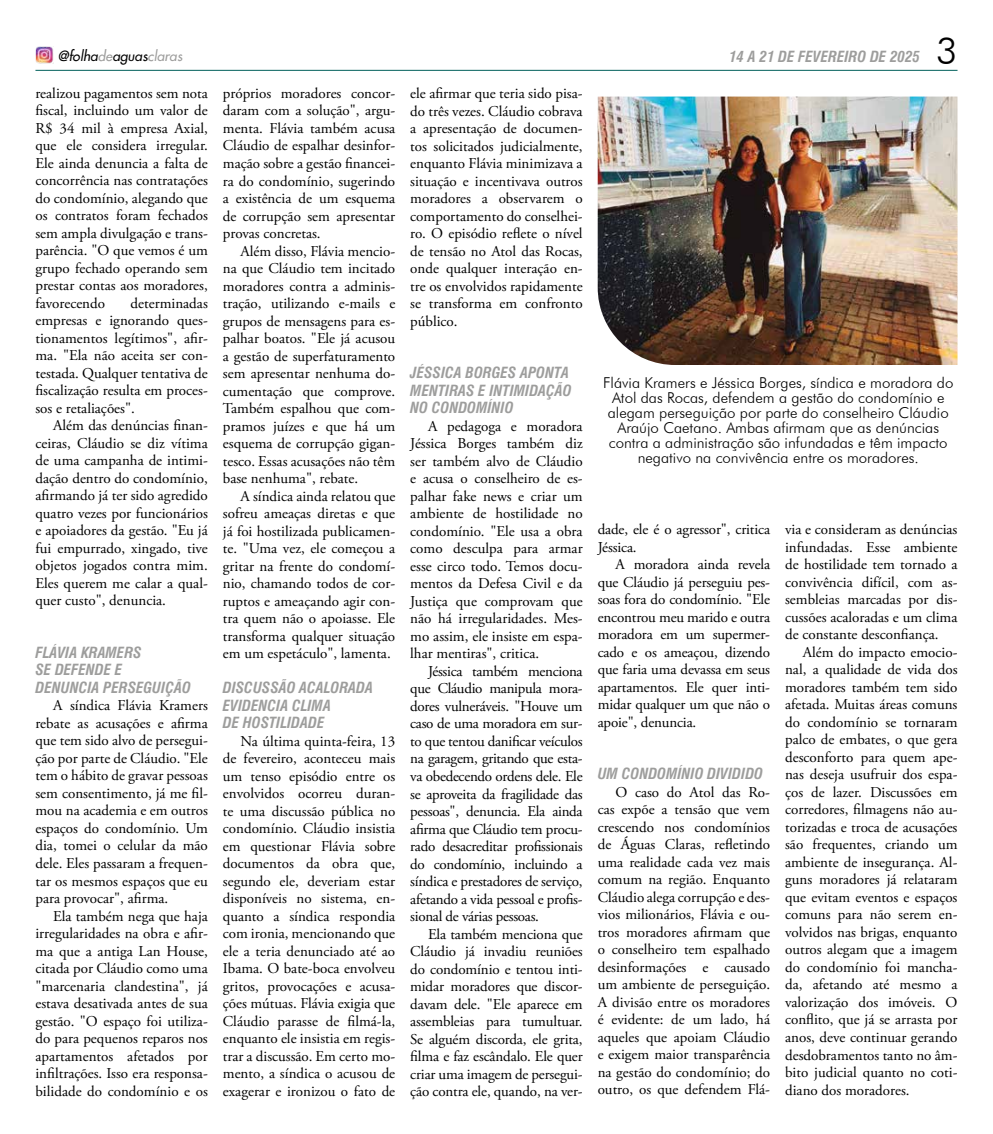
<style>
.page{position:relative;width:993px;height:1134px;background:#fff}
.page>*{position:absolute;margin:0;border:0;box-sizing:border-box;transform-origin:0 0}
.t1{font:300 37px "Futura BT";color:#000}
.t2{font:15px/17.5px "Adobe Garamond Pro";color:#000;text-align:justify}
.t3{font:300 15px/15px "Futura BT";color:#000;text-align:center}
.t4{font:italic 700 condensed 15px/17.5px "Swiss 721 BT";color:#9d9d9c}
.t5{font:italic 13.75px "Futura 2";color:#000}
.s1{color:#9d9d9c}
</style>
<div class="page">
<hr style="left:35px;top:70px;width:922px;height:1px;background:#00605b">
<img style="left:35px;top:46px;width:18px;height:18px">
<img style="left:597px;top:97px;width:360px;height:268px">
<p class="t5" style="left:58px;top:47px;width:126px">@folha<span class="s1">de</span>aguas<span class="s1">claras</span></p>
<p class="t4" style="left:728px;top:48px;width:192px">14 A 21 DE FEVEREIRO DE 2025</p>
<h1 class="t1" style="left:935px;top:28px;width:23px">3</h1>
<p class="t2" style="left:35px;top:85px;width:174px">realizou pagamentos sem nota fiscal, incluindo um valor de R$ 34 mil à empresa Axial, que ele considera irregular.<br>Ele ainda denuncia a falta de concorrência nas contratações do condomínio, alegando que os contratos foram fechados sem ampla divulgação e trans&shy;parência. "O que vemos é um grupo fechado operando sem prestar contas aos moradores, favorecendo</p>
<p class="t2" style="left:35px;top:295px;width:174px;text-indent:95px">determinadas empresas e ignorando ques&shy;tionamentos legítimos", afir&shy;ma. "Ela não aceita ser con&shy;testada. Qualquer tentativa de fiscalização resulta em proces&shy;sos e retaliações".</p>
<p class="t2" style="left:35px;top:417px;width:174px;text-indent:18px">Além das denúncias finan&shy;ceiras, Cláudio se diz vítima de uma campanha de intimi&shy;dação dentro do condomínio, afirmando já ter sido agredido quatro vezes por funcionários e apoiadores da gestão. "Eu já fui empurrado, xingado, tive objetos jogados contra mim.<br>Eles querem me calar a qual&shy;quer custo", denuncia.</p>
<p class="t4" style="left:35px;top:644px;width:157px">FLÁVIA KRAMERS<br>SE DEFENDE E<br>DENUNCIA PERSEGUIÇÃO</p>
<p class="t2" style="left:35px;top:697px;width:174px;text-indent:18px">A síndica Flávia Kramers rebate as acusações e afirma que tem sido alvo de persegui&shy;ção por parte de Cláudio. "Ele tem o hábito de gravar pessoas sem consentimento, já me fil&shy;mou na academia e em outros espaços do condomínio. Um dia, tomei o celular da mão dele. Eles passaram a frequen&shy;tar os mesmos espaços que eu para provocar", afirma.</p>
<p class="t2" style="left:35px;top:907px;width:174px;text-indent:18px">Ela também nega que haja irregularidades na obra e afir&shy;ma que a antiga Lan House, citada por Cláudio como uma "marcenaria clandestina", já estava desativada antes de sua gestão. "O espaço foi utiliza&shy;do para pequenos reparos nos apartamentos afetados por infiltrações. Isso era responsa&shy;bilidade do condomínio e os</p>
<p class="t2" style="left:223px;top:85px;width:174px">próprios moradores concor&shy;daram com a solução", argu&shy;menta. Flávia também acusa Cláudio de espalhar desinfor&shy;mação sobre a gestão financei&shy;ra do condomínio, sugerindo a existência de um esquema de corrupção sem apresentar provas concretas.</p>
<p class="t2" style="left:223px;top:243px;width:174px;text-indent:18px">Além disso, Flávia mencio&shy;na que Cláudio tem incitado moradores contra a adminis&shy;tração, utilizando e-mails e grupos de mensagens para es&shy;palhar boatos. "Ele já acusou a gestão de superfaturamento sem apresentar nenhuma do&shy;cumentação que comprove.<br>Também espalhou que com&shy;pramos juízes e que há um esquema de corrupção gigan&shy;tesco. Essas acusações não têm base nenhuma", rebate.</p>
<p class="t2" style="left:223px;top:488px;width:174px;text-indent:18px">A síndica ainda relatou que sofreu ameaças diretas e que já foi hostilizada publicamen&shy;te. "Uma vez, ele começou a gritar na frente do condomí&shy;nio, chamando todos de cor&shy;ruptos e ameaçando agir con&shy;tra quem não o apoiasse. Ele transforma qualquer situação em um espetáculo", lamenta.</p>
<p class="t4" style="left:223px;top:679px;width:151px">DISCUSSÃO ACALORADA<br>EVIDENCIA CLIMA<br>DE HOSTILIDADE</p>
<p class="t2" style="left:223px;top:733px;width:174px;text-indent:18px">Na última quinta-feira, 13 de fevereiro, aconteceu mais um tenso episódio entre os envolvidos ocorreu duran&shy;te uma discussão pública no condomínio. Cláudio insistia em questionar Flávia sobre documentos da obra que, segundo ele, deveriam estar disponíveis no sistema, en&shy;quanto a síndica respondia com ironia, mencionando que ele a teria denunciado até ao Ibama. O bate-boca envolveu gritos, provocações e acusa&shy;ções mútuas. Flávia exigia que Cláudio parasse de filmá-la, enquanto ele insistia em regis&shy;trar a discussão. Em certo mo&shy;mento, a síndica o acusou de exagerar e ironizou o fato de</p>
<p class="t2" style="left:410px;top:85px;width:174px">ele afirmar que teria sido pisa&shy;do três vezes. Cláudio cobrava a apresentação de documen&shy;tos solicitados judicialmente, enquanto Flávia minimizava a situação e incentivava outros moradores a observarem o comportamento do conselhei&shy;ro. O episódio reflete o nível de tensão no Atol das Rocas, onde qualquer interação en&shy;tre os envolvidos rapidamente se transforma em confronto público.</p>
<p class="t4" style="left:410px;top:364px;width:163px">JÉSSICA BORGES APONTA<br>MENTIRAS E INTIMIDAÇÃO<br>NO CONDOMÍNIO</p>
<p class="t2" style="left:410px;top:418px;width:174px;text-indent:18px">A pedagoga e moradora Jéssica Borges também diz ser também alvo de Cláudio e acusa o conselheiro de es&shy;palhar fake news e criar um ambiente de hostilidade no condomínio. "Ele usa a obra como desculpa para armar esse circo todo. Temos docu&shy;mentos da Defesa Civil e da Justiça que comprovam que não há irregularidades. Mes&shy;mo assim, ele insiste em espa&shy;lhar mentiras", critica.</p>
<p class="t2" style="left:410px;top:663px;width:174px;text-indent:18px">Jéssica também menciona que Cláudio manipula mora&shy;dores vulneráveis. "Houve um caso de uma moradora em sur&shy;to que tentou danificar veículos na garagem, gritando que esta&shy;va obedecendo ordens dele. Ele se aproveita da fragilidade das pessoas", denuncia. Ela ainda afirma que Cláudio tem procu&shy;rado desacreditar profissionais do condomínio, incluindo a síndica e prestadores de serviço, afetando a vida pessoal e profis&shy;sional de várias pessoas.</p>
<p class="t2" style="left:410px;top:925px;width:174px;text-indent:18px">Ela também menciona que Cláudio já invadiu reuniões do condomínio e tentou inti&shy;midar moradores que discor&shy;davam dele. "Ele aparece em assembleias para tumultuar.<br>Se alguém discorda, ele grita, filma e faz escândalo. Ele quer criar uma imagem de persegui&shy;ção contra ele, quando, na ver-</p>
<p class="t3" style="left:603px;top:375px;width:352px">Flávia Kramers e Jéssica Borges, síndica e moradora do Atol das Rocas, defendem a gestão do condomínio e alegam perseguição por parte do conselheiro Cláudio Araújo Caetano. Ambas afirmam que as denúncias contra a administração são infundadas e têm impacto negativo na convivência entre os moradores.</p>
<p class="t2" style="left:597px;top:521px;width:174px">dade, ele é o agressor", critica<br>Jéssica.</p>
<p class="t2" style="left:597px;top:556px;width:174px;text-indent:18px">A moradora ainda revela que Cláudio já perseguiu pes&shy;soas fora do condomínio. "Ele encontrou meu marido e outra moradora em um supermer&shy;cado e os ameaçou, dizendo que faria uma devassa em seus apartamentos. Ele quer inti&shy;midar qualquer um que não o apoie", denuncia.</p>
<p class="t4" style="left:597px;top:765px;width:167px">UM CONDOMÍNIO DIVIDIDO</p>
<p class="t2" style="left:597px;top:784px;width:174px;text-indent:18px">O caso do Atol das Ro&shy;cas expõe a tensão que vem crescendo nos condomínios de Águas Claras, refletindo uma realidade cada vez mais comum na região. Enquanto Cláudio alega corrupção e des&shy;vios milionários, Flávia e ou&shy;tros moradores afirmam que o conselheiro tem espalhado desinformações e causado um ambiente de perseguição.<br>A divisão entre os moradores é evidente: de um lado, há aqueles que apoiam Cláudio e exigem maior transparência na gestão do condomínio; do outro, os que defendem Flá-</p>
<p class="t2" style="left:784px;top:521px;width:174px">via e consideram as denúncias infundadas. Esse ambiente de hostilidade tem tornado a convivência difícil, com as&shy;sembleias marcadas por dis&shy;cussões acaloradas e um clima de constante desconfiança.</p>
<p class="t2" style="left:784px;top:644px;width:174px;text-indent:18px">Além do impacto emocio&shy;nal, a qualidade de vida dos moradores também tem sido afetada. Muitas áreas comuns do condomínio se tornaram palco de embates, o que gera desconforto para quem ape&shy;nas deseja usufruir dos espa&shy;ços de lazer. Discussões em corredores, filmagens não au&shy;torizadas e troca de acusações são frequentes, criando um ambiente de insegurança. Al&shy;guns moradores já relataram que evitam eventos e espaços comuns para não serem en&shy;volvidos nas brigas, enquanto outros alegam que a imagem do condomínio foi mancha&shy;da, afetando até mesmo a valorização dos imóveis. O conflito, que já se arrasta por anos, deve continuar gerando desdobramentos tanto no âm&shy;bito judicial quanto no coti&shy;diano dos moradores.</p>
</div>
